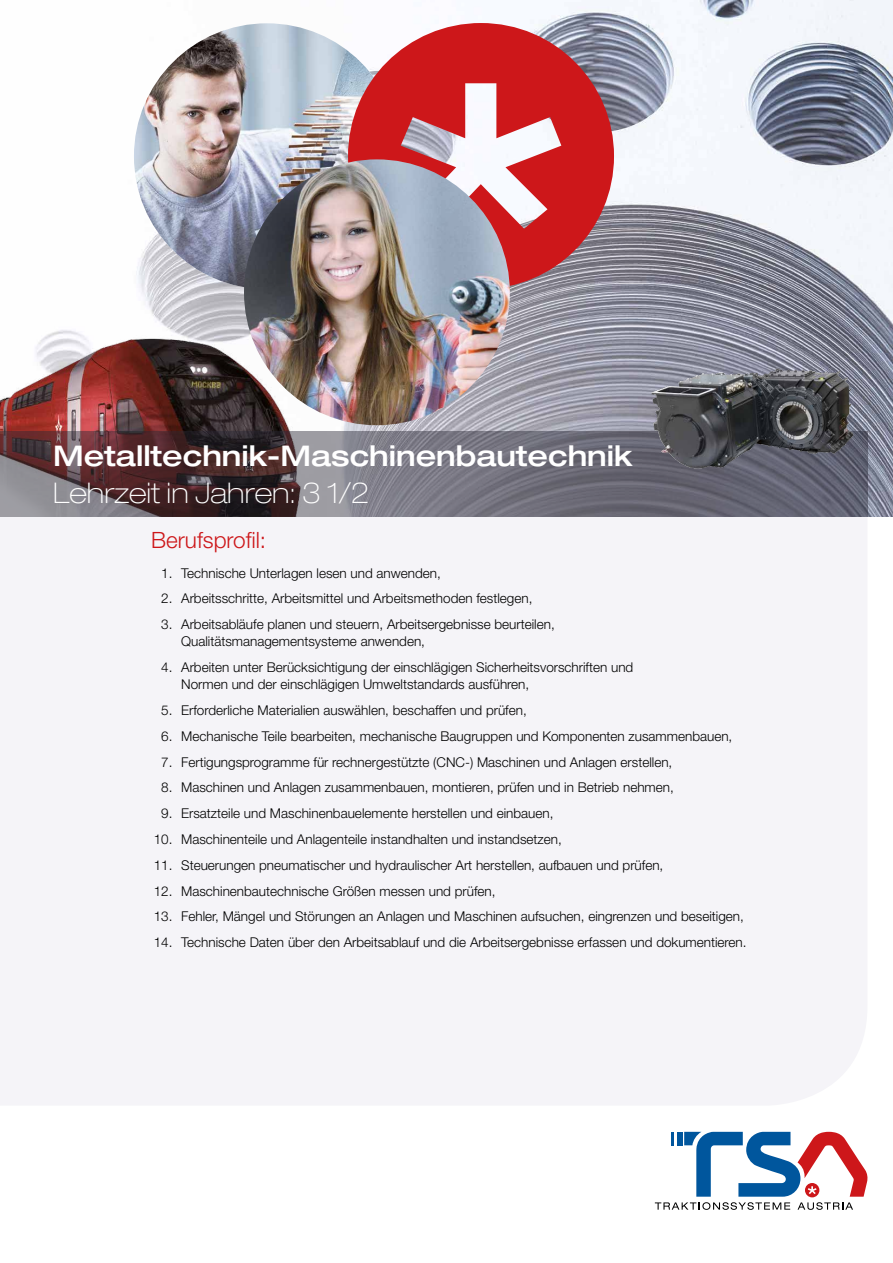
<style>
.page{position:relative;width:893px;height:1263px;background:#fff}
.page>*{position:absolute;margin:0;border:0;box-sizing:border-box;transform-origin:0 0}
.t1{font:500 expanded 28.5px "Helvetica Neue LT Pro";color:#fff}
.t2{font:100 expanded 28.5px "Helvetica Neue LT Pro";color:#fff}
.t3{font:300 22.5px "Helvetica Neue LT Pro";color:#cd171a}
.t4{font:300 13.5px/17.2px "Helvetica Neue LT Pro";color:#000}
</style>
<div class="page">
<img style="left:134px;top:0;width:759px;height:517px">
<img style="left:0;top:168px;width:598px;height:264px">
<div style="left:0;top:517px;width:867px;height:588px;background:#f5f4f8"></div>
<svg style="left:0;top:432px;width:867px;height:85px;background:#685e66"></svg>
<img style="left:134px;top:23px;width:266px;height:266px;border-radius:133px">
<svg style="left:348px;top:23px;width:266px;height:266px;fill:#cd171a"></svg>
<img style="left:244px;top:159px;width:266px;height:266px;border-radius:133px">
<svg style="left:655px;top:1132px;width:213px;height:78px"></svg>
<img style="left:642px;top:355px;width:219px;height:119px">
<h1 class="t1" style="left:53px;top:438px;width:580px">Metalltechnik-Maschinenbautechnik</h1>
<h1 class="t2" style="left:53px;top:476px;width:318px">Lehrzeit in Jahren: 3 1/2</h1>
<h2 class="t3" style="left:151px;top:526px;width:117px">Berufsprofil:</h2>
<p class="t4" style="left:161px;top:564px;width:281px">1. Technische Unterlagen lesen und anwenden,</p>
<p class="t4" style="left:161px;top:590px;width:373px">2. Arbeitsschritte, Arbeitsmittel und Arbeitsmethoden festlegen,</p>
<p class="t4" style="left:181px;top:615px;width:375px;text-indent:-20px">3. Arbeitsabläufe planen und steuern, Arbeitsergebnisse beurteilen,<br>Qualitätsmanagementsysteme anwenden,</p>
<p class="t4" style="left:181px;top:658px;width:454px;text-indent:-20px">4. Arbeiten unter Berücksichtigung der einschlägigen Sicherheitsvorschriften und<br>Normen und der einschlägigen Umweltstandards ausführen,</p>
<p class="t4" style="left:161px;top:701px;width:367px">5. Erforderliche Materialien auswählen, beschaffen und prüfen,</p>
<p class="t4" style="left:161px;top:727px;width:573px">6. Mechanische Teile bearbeiten, mechanische Baugruppen und Komponenten zusammenbauen,</p>
<p class="t4" style="left:161px;top:753px;width:513px">7. Fertigungsprogramme für rechnergestützte (CNC-) Maschinen und Anlagen erstellen,</p>
<p class="t4" style="left:161px;top:779px;width:514px">8. Maschinen und Anlagen zusammenbauen, montieren, prüfen und in Betrieb nehmen,</p>
<p class="t4" style="left:161px;top:804px;width:394px">9. Ersatzteile und Maschinenbauelemente herstellen und einbauen,</p>
<p class="t4" style="left:154px;top:830px;width:410px">10. Maschinenteile und Anlagenteile instandhalten und instandsetzen,</p>
<p class="t4" style="left:154px;top:856px;width:511px">11. Steuerungen pneumatischer und hydraulischer Art herstellen, aufbauen und prüfen,</p>
<p class="t4" style="left:154px;top:882px;width:343px">12. Maschinenbautechnische Größen messen und prüfen,</p>
<p class="t4" style="left:154px;top:907px;width:592px">13. Fehler, Mängel und Störungen an Anlagen und Maschinen aufsuchen, eingrenzen und beseitigen,</p>
<p class="t4" style="left:154px;top:933px;width:594px">14. Technische Daten über den Arbeitsablauf und die Arbeitsergebnisse erfassen und dokumentieren.</p>
</div>
